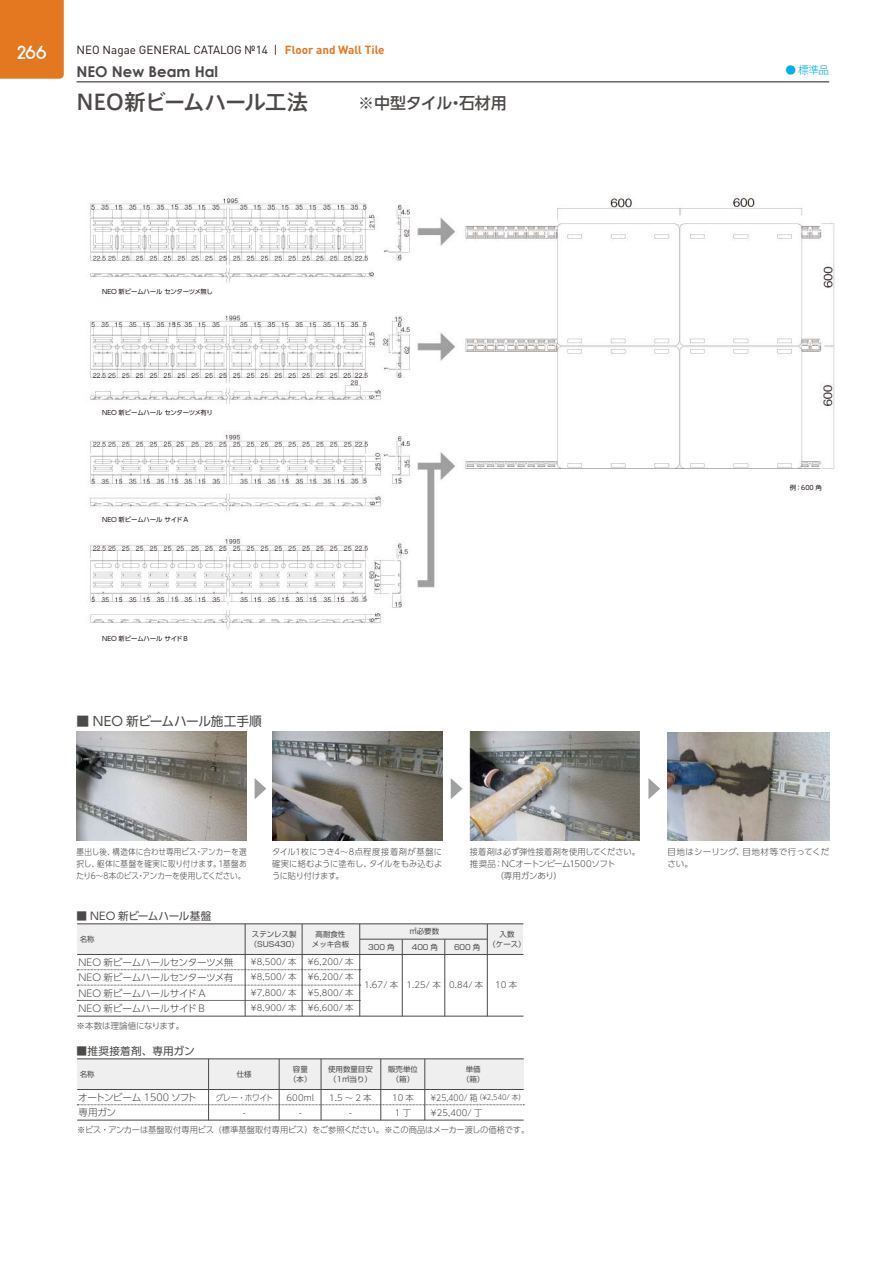
<style>
.page{position:relative;width:893px;height:1263px;background:#fff}
.page>*{position:absolute;margin:0;border:0;box-sizing:border-box;transform-origin:0 0}
.t1{font:500 21.3px "Axis Std";letter-spacing:-.04em;color:#4c4948}
.t2{font:19.2px "Arciform";color:#fff}
.t3{font:500 15.9px "UD Shin Go Pr 6 N";letter-spacing:-.01em;color:#4c4948}
.t4{font:700 14.85px "Century Gothic";color:#4c4948}
.t5{font:12.75px "UD Shin Go Pr 6 N";letter-spacing:-.02em;color:#4c4948}
.t6{font:11.7px "DIN Pro";color:#221815}
.t7{font:10.65px "UD Shin Go Pr 6 N";color:#4c4948}
.t8{font:10.65px "UD Shin Go Pr 6 N";letter-spacing:.025em;color:#4c4948}
.t9{font:300 10.65px "Axis Std";color:#00afec}
.t10{font:300 9.6px/15.5px "UD Shin Go Pr 6 N";letter-spacing:-.02em;color:#4c4948}
.t11{font:300 8.55px/15.5px "UD Shin Go Pr 6 N";letter-spacing:.01em;color:#4c4948;text-align:center}
.t12{font:300 8.55px/11.7px "UD Shin Go Pr 6 N";letter-spacing:.01em;color:#4c4948;text-align:justify;scale:.89 1}
.t13{font:300 8.55px/17.1px "UD Shin Go Pr 6 N";letter-spacing:-.01em;color:#4c4948}
.t14{font:300 8.55px/11.7px "UD Shin Go Pr 6 N";letter-spacing:-.015em;color:#4c4948}
.t15{font:300 8.55px/11.7px "UD Shin Go Pr 6 N";letter-spacing:.03em;color:#4c4948}
.t16{font:300 8.55px "UD Shin Go Pr 6 N";letter-spacing:-.02em;color:#4c4948}
.t17{font:300 8.55px/14.9px "UD Shin Go Pr 6 N";letter-spacing:.01em;color:#4c4948;text-align:center;scale:.92 1}
.t18{font:7.5px/9.6px "Shin Go Pr 6 N";color:#4c4948;text-align:center}
.t19{font:300 7.5px "UD Shin Go Pr 6 N";color:#4c4948;scale:.9 1}
.t20{font:6.45px "UD Shin Go Pr 6 N";letter-spacing:-.04em;color:#221815}
.t21{font:6.45px "UD Shin Go Pr 6 N";letter-spacing:-.02em;color:#221815}
.s1{font-weight:700;color:#e47820}
.s2{font-size:8.55px}
</style>
<div class="page">
<img style="left:90px;top:195px;width:745px;height:435px">
<hr style="left:77px;top:82px;width:752px;height:1px;background:#221815">
<div style="left:77px;top:1059px;width:446px;height:30px;background:#efefef"></div>
<hr style="left:77px;top:1058px;width:447px;height:1px;background:#4c4948">
<hr style="left:77px;top:1089px;width:447px;height:1px;background:#4c4948">
<svg style="left:77px;top:1104px;width:447px;height:1px"></svg>
<hr style="left:77px;top:1120px;width:447px;height:1px;background:#4c4948">
<hr style="left:208px;top:1059px;width:1px;height:61px;background:#4c4948">
<hr style="left:279px;top:1059px;width:1px;height:61px;background:#4c4948">
<hr style="left:321px;top:1059px;width:1px;height:61px;background:#4c4948">
<hr style="left:381px;top:1059px;width:1px;height:61px;background:#4c4948">
<hr style="left:425px;top:1059px;width:1px;height:61px;background:#4c4948">
<img style="left:77px;top:732px;width:170px;height:108px">
<img style="left:272px;top:732px;width:170px;height:108px">
<img style="left:470px;top:732px;width:170px;height:108px">
<img style="left:668px;top:732px;width:161px;height:109px">
<svg style="left:255px;top:778px;width:11px;height:21px"></svg>
<svg style="left:451px;top:778px;width:11px;height:21px"></svg>
<svg style="left:648px;top:778px;width:12px;height:21px"></svg>
<div style="left:77px;top:924px;width:446px;height:30px;background:#efefef"></div>
<hr style="left:77px;top:923px;width:446px;height:1px;background:#4c4948">
<hr style="left:360px;top:939px;width:127px;height:1px;background:#4c4948">
<hr style="left:77px;top:954px;width:446px;height:1px;background:#4c4948">
<svg style="left:77px;top:969px;width:284px;height:1px"></svg>
<svg style="left:77px;top:985px;width:284px;height:1px"></svg>
<svg style="left:77px;top:1000px;width:282px;height:1px"></svg>
<hr style="left:245px;top:924px;width:1px;height:92px;background:#4c4948">
<hr style="left:302px;top:924px;width:1px;height:92px;background:#4c4948">
<hr style="left:359px;top:924px;width:1px;height:92px;background:#4c4948">
<hr style="left:402px;top:939px;width:1px;height:77px;background:#4c4948">
<hr style="left:445px;top:939px;width:1px;height:77px;background:#4c4948">
<hr style="left:487px;top:924px;width:1px;height:92px;background:#4c4948">
<hr style="left:77px;top:1016px;width:446px;height:1px;background:#4c4948">
<div style="left:0;top:0;width:64px;height:79px;background:#e47820"></div>
<h2 class="t2" style="left:17px;top:40px;width:31px">266</h2>
<h3 class="t6" style="left:77px;top:42px;width:310px">NEO Nagae GENERAL CATALOG №14 | <span class="s1">Floor and Wall Tile</span></h3>
<h3 class="t4" style="left:77px;top:62px;width:143px">NEO New Beam Hal</h3>
<h1 class="t1" style="left:77px;top:86px;width:233px">NEO新ビームハール工法</h1>
<h3 class="t3" style="left:358px;top:90px;width:150px">※中型タイル・石材用</h3>
<p class="t20" style="left:102px;top:287px;width:112px">NEO 新ビームハール センターツメ無し</p>
<p class="t20" style="left:102px;top:407px;width:112px">NEO 新ビームハール センターツメ有り</p>
<p class="t21" style="left:102px;top:514px;width:88px">NEO 新ビームハール サイド A</p>
<p class="t21" style="left:102px;top:633px;width:87px">NEO 新ビームハール サイド B</p>
<h3 class="t5" style="left:77px;top:710px;width:187px">■ NEO 新ビームハール施工手順</h3>
<p class="t9" style="left:785px;top:62px;width:45px">● 標準品</p>
<p class="t21" style="left:790px;top:482px;width:33px">例：600 角</p>
<p class="t12" style="left:77px;top:846px;width:193px">墨出し後、構造体に合わせ専用ビス・アンカーを選択し、躯体に基盤を確実に取り付けます。1基盤あたり6〜8本のビス・アンカーを使用してください。</p>
<p class="t11" style="left:272px;top:846px;width:172px;line-height:11.7px;text-align:justify">タイル1枚につき4〜8点程度接着剤が基盤に確実に絡むように塗布し、タイルをもみ込むように貼り付けます。</p>
<p class="t14" style="left:470px;top:846px;width:172px">接着剤は必ず弾性接着剤を使用してください。推奨品：NCオートンビーム1500ソフト<br>　　　（専用ガンあり）</p>
<p class="t15" style="left:668px;top:846px;width:163px">目地はシーリング、目地材等で行ってください。</p>
<p class="t7" style="left:77px;top:908px;width:136px">■ NEO 新ビームハール基盤</p>
<p class="t18" style="left:80px;top:934px;width:16px">名称</p>
<p class="t18" style="left:250px;top:929px;width:51px">ステンレス製（SUS430）</p>
<p class="t18" style="left:312px;top:929px;width:39px">高耐食性メッキ合板</p>
<p class="t18" style="left:409px;top:926px;width:31px">㎡必要数</p>
<p class="t18" style="left:368px;top:941px;width:28px">300 角</p>
<p class="t18" style="left:412px;top:941px;width:28px">400 角</p>
<p class="t18" style="left:454px;top:941px;width:28px">600 角</p>
<p class="t18" style="left:488px;top:929px;width:39px">入数<br>（ケース）</p>
<p class="t10" style="left:78px;top:954px;width:157px">NEO 新ビームハールセンターツメ無<br>NEO 新ビームハールセンターツメ有<br>NEO 新ビームハールサイド A<br>NEO 新ビームハールサイド B</p>
<p class="t11" style="left:251px;top:954px;width:47px;text-align:justify">¥8,500/ 本¥8,500/ 本¥7,800/ 本¥8,900/ 本</p>
<p class="t16" style="left:77px;top:1019px;width:109px">※本数は理論値になります。</p>
<p class="t8" style="left:77px;top:1043px;width:120px">■推奨接着剤、専用ガン</p>
<p class="t11" style="left:308px;top:954px;width:47px;text-align:justify">¥6,200/ 本¥6,200/ 本¥5,800/ 本¥6,600/ 本</p>
<p class="t11" style="left:364px;top:977px;width:121px">1.67/ 本 1.25/ 本 0.84/ 本</p>
<p class="t11" style="left:495px;top:977px;width:24px">10 本</p>
<p class="t18" style="left:80px;top:1069px;width:16px">名称</p>
<p class="t18" style="left:237px;top:1069px;width:16px">仕様</p>
<p class="t18" style="left:289px;top:1064px;width:24px">容量（本）</p>
<p class="t18" style="left:328px;top:1064px;width:46px;text-align:left">使用数量目安（1㎡当り）</p>
<p class="t18" style="left:388px;top:1064px;width:31px">販売単位（箱）</p>
<p class="t18" style="left:462px;top:1064px;width:24px">単価（箱）</p>
<p class="t10" style="left:78px;top:1089px;width:120px;line-height:14.9px">オートンビーム 1500 ソフト専用ガン</p>
<p class="t17" style="left:216px;top:1090px;width:64px">グレー・ホワイト-</p>
<p class="t11" style="left:287px;top:1090px;width:29px;line-height:14.9px">600ml -</p>
<p class="t11" style="left:329px;top:1090px;width:44px;line-height:14.9px">1.5〜2本-</p>
<p class="t19" style="left:431px;top:1091px;width:106px"><span class="s2">¥25,400/ 箱</span>（¥2,540/ 本）</p>
<p class="t11" style="left:392px;top:1090px;width:24px;line-height:14.9px">10 本<br>1 丁</p>
<p class="t13" style="left:77px;top:1103px;width:454px;text-indent:354px">¥25,400/ 丁<br>※ビス・アンカーは基盤取付専用ビス（標準基盤取付専用ビス）をご参照ください。※この商品はメーカー渡しの価格です。</p>
</div>
